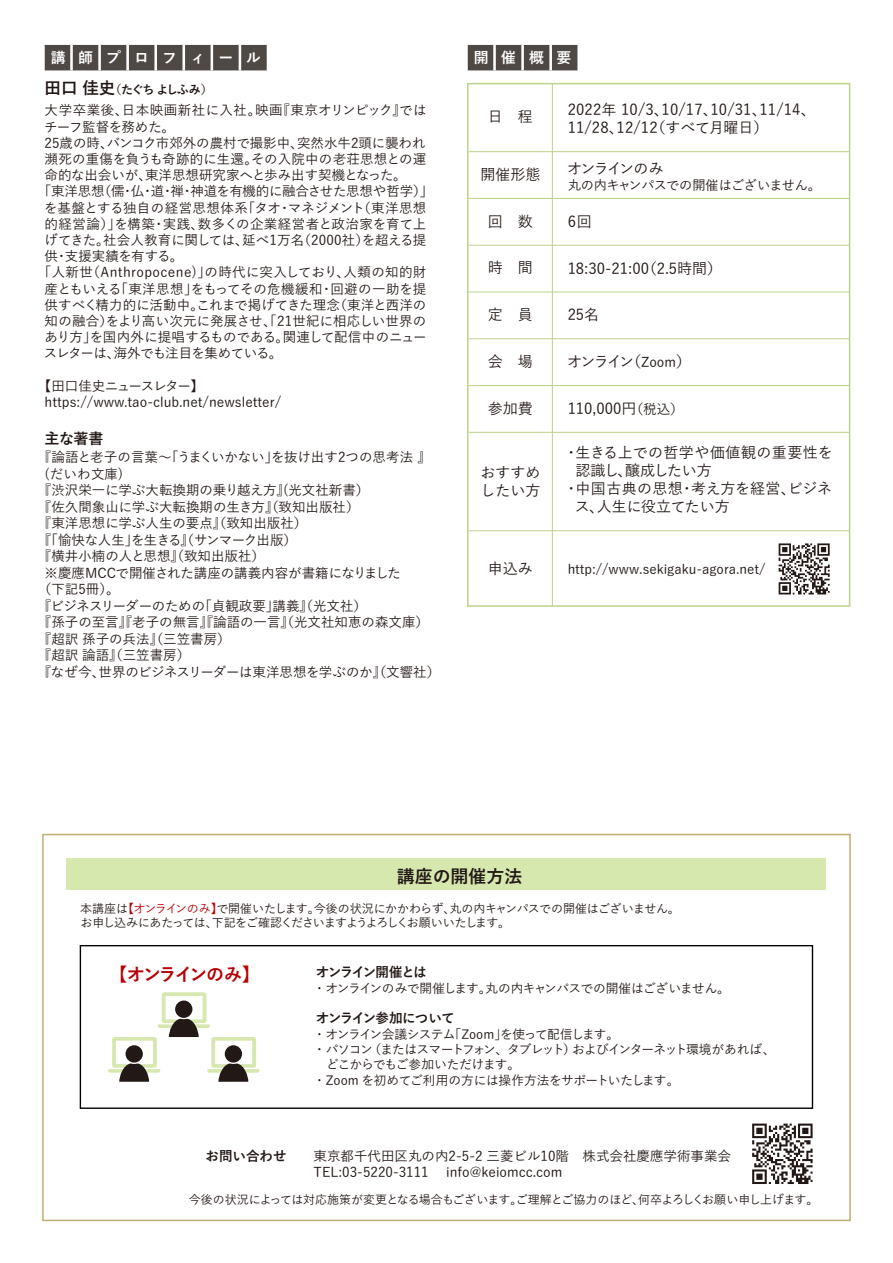
<style>
.page{position:relative;width:893px;height:1263px;background:#fff}
.page>*{position:absolute;margin:0;border:0;box-sizing:border-box;transform-origin:0 0}
.t1{font:700 18px "Yu Gothic";letter-spacing:-.11em;color:#b60005}
.t2{font:700 18px "Yu Gothic";color:#221815}
.t3{font:500 15px/18px "Yu Gothic";color:#221815}
.t4{font:500 15px "Yu Gothic";letter-spacing:.02em;color:#221815}
.t5{font:500 15px "Yu Gothic";letter-spacing:.025em;color:#221815}
.t6{font:500 15px "Yu Gothic";letter-spacing:-.11em;color:#221815}
.t7{font:700 15px "Yu Gothic";color:#221815}
.t8{font:700 14.85px "Yu Gothic";letter-spacing:.885em;color:#fff}
.t9{font:500 13.5px/16.2px "Yu Gothic";color:#221815}
.t10{font:500 13.5px "Yu Gothic";letter-spacing:-.045em;color:#221815}
.t11{font:500 13.5px "Yu Gothic";letter-spacing:.03em;color:#221815}
.t12{font:500 13.5px "Yu Gothic";letter-spacing:.04em;color:#221815}
.t13{font:500 13.5px "Yu Gothic";letter-spacing:.025em;color:#221815}
.t14{font:500 13.5px "Yu Gothic";letter-spacing:.035em;color:#221815}
.t15{font:700 13.5px "Yu Gothic";letter-spacing:-.055em;color:#221815}
.t16{font:500 13.5px "Yu Gothic";letter-spacing:-.035em;color:#221815}
.t17{font:700 13.5px "Yu Gothic";letter-spacing:-.11em;color:#221815}
.t18{font:500 13.2px "Yu Gothic";color:#221815}
.t19{font:500 13.2px "Yu Gothic";letter-spacing:-.04em;color:#221815}
.t20{font:500 12.75px "Yu Gothic";letter-spacing:-.055em;color:#221815}
.t21{font:500 12.75px "Yu Gothic";letter-spacing:-.085em;color:#221815}
.t22{font:500 12.75px "Yu Gothic";letter-spacing:-.015em;color:#221815}
.t23{font:500 12.75px "Yu Gothic";letter-spacing:-.075em;color:#221815}
.t24{font:500 12px/14.4px "Yu Gothic";letter-spacing:-.045em;color:#221815}
.t25{font:700 12px "Yu Gothic";letter-spacing:-.115em;color:#221815}
.s1{font-size:16.5px}
.s2{font-size:13.5px}
.s3{color:#b60005}
</style>
<div class="page">
<div style="left:468px;top:45px;width:109px;height:25px;background:#4f4946"></div>
<hr style="left:493px;top:45px;width:3px;height:25px;background:#fff">
<hr style="left:521px;top:45px;width:3px;height:25px;background:#fff">
<hr style="left:549px;top:45px;width:3px;height:25px;background:#fff">
<div style="left:45px;top:45px;width:222px;height:25px;background:#4f4946"></div>
<hr style="left:70px;top:45px;width:3px;height:25px;background:#fff">
<hr style="left:98px;top:45px;width:3px;height:25px;background:#fff">
<hr style="left:126px;top:45px;width:3px;height:25px;background:#fff">
<hr style="left:154px;top:45px;width:3px;height:25px;background:#fff">
<hr style="left:182px;top:45px;width:3px;height:25px;background:#fff">
<hr style="left:211px;top:45px;width:2px;height:25px;background:#fff">
<hr style="left:239px;top:45px;width:2px;height:25px;background:#fff">
<hr style="left:469px;top:151px;width:381px;height:1px;background:#bdd28a">
<hr style="left:469px;top:198px;width:381px;height:1px;background:#bdd28a">
<hr style="left:469px;top:245px;width:381px;height:1px;background:#bdd28a">
<hr style="left:469px;top:292px;width:381px;height:1px;background:#bdd28a">
<hr style="left:469px;top:338px;width:381px;height:1px;background:#bdd28a">
<hr style="left:469px;top:385px;width:381px;height:1px;background:#bdd28a">
<hr style="left:469px;top:432px;width:381px;height:1px;background:#bdd28a">
<hr style="left:552px;top:84px;width:1px;height:522px;background:#bdd28a">
<hr style="left:469px;top:530px;width:381px;height:1px;background:#bdd28a">
<div style="left:467px;top:83px;width:383px;height:524px;border:2px solid #bdd28a"></div>
<svg style="left:779px;top:543px;width:51px;height:51px"></svg>
<div style="left:42px;top:834px;width:809px;height:387px;border:2px solid #c0ae72"></div>
<div style="left:67px;top:858px;width:759px;height:32px;background:#d7e8af"></div>
<div style="left:80px;top:945px;width:733px;height:164px;border:1px solid #040000"></div>
<svg style="left:752px;top:1123px;width:61px;height:61px"></svg>
<svg style="left:108px;top:992px;width:151px;height:90px"></svg>
<div style="left:225px;top:1045px;width:17px;height:17px;background:#221815;border-radius:50%"></div>
<p class="t8" style="left:51px;top:50px;width:212px">講師プロフィール</p>
<p class="t8" style="left:474px;top:50px;width:99px">開催概要</p>
<p class="t25" style="left:45px;top:83px;width:170px"><span class="s1">田口 佳史</span>（たぐち よしふみ）</p>
<p class="t12" style="left:45px;top:98px;width:383px">大学卒業後、日本映画新社に入社。映画『東京オリンピック』では</p>
<p class="t16" style="left:44px;top:114px;width:132px">チーフ監督を務めた。</p>
<p class="t9" style="left:45px;top:133px;width:383px">25歳の時、バンコク市郊外の農村で撮影中、突然水牛2頭に襲われ</p>
<p class="t9" style="left:45px;top:149px;width:383px">瀕死の重傷を負うも奇跡的に生還。その入院中の老荘思想との運</p>
<p class="t9" style="left:45px;top:165px;width:364px">命的な出会いが、東洋思想研究家へと歩み出す契機となった。</p>
<p class="t9" style="left:38px;top:182px;width:397px">「東洋思想（儒・仏・道・禅・神道を有機的に融合させた思想や哲学）」</p>
<p class="t13" style="left:44px;top:195px;width:384px">を基盤とする独自の経営思想体系「タオ・マネジメント（東洋思想</p>
<p class="t14" style="left:45px;top:211px;width:383px">的経営論）」を構築・実践、数多くの企業経営者と政治家を育て上</p>
<p class="t9" style="left:45px;top:230px;width:383px">げてきた。社会人教育に関しては、延べ1万名（2000社）を超える提</p>
<p class="t9" style="left:45px;top:246px;width:140px">供・支援実績を有する。</p>
<p class="t11" style="left:38px;top:260px;width:390px">「人新世（Anthropocene)」の時代に突入しており、人類の知的財</p>
<p class="t9" style="left:45px;top:279px;width:383px">産ともいえる「東洋思想」をもってその危機緩和・回避の一助を提</p>
<p class="t9" style="left:45px;top:295px;width:383px">供すべく精力的に活動中。これまで掲げてきた理念（東洋と西洋の</p>
<p class="t9" style="left:45px;top:311px;width:383px">知の融合）をより高い次元に発展させ、「21世紀に相応しい世界の</p>
<p class="t9" style="left:45px;top:327px;width:384px">あり方」を国内外に提唱するものである。関連して配信中のニュー</p>
<p class="t10" style="left:44px;top:341px;width:240px">スレターは、海外でも注目を集めている。</p>
<p class="t9" style="left:45px;top:376px;width:238px;text-indent:-7px">【田口佳史ニュースレター】https://www.tao-club.net/newsletter/</p>
<p class="t7" style="left:45px;top:430px;width:60px">主な著書</p>
<p class="t9" style="left:38px;top:447px;width:395px">『論語と老子の言葉～「うまくいかない」を抜け出す2つの思考法 』</p>
<p class="t9" style="left:45px;top:464px;width:80px">(だいわ文庫)</p>
<p class="t9" style="left:38px;top:480px;width:333px">『渋沢栄一に学ぶ大転換期の乗り越え方』(光文社新書）</p>
<p class="t9" style="left:38px;top:497px;width:323px">『佐久間象山に学ぶ大転換期の生き方』（致知出版社）</p>
<p class="t9" style="left:38px;top:513px;width:271px">『東洋思想に学ぶ人生の要点』（致知出版社）</p>
<p class="t10" style="left:38px;top:527px;width:261px">『「愉快な人生」を生きる』（サンマーク出版）</p>
<p class="t9" style="left:38px;top:546px;width:229px">『横井小楠の人と思想』（致知出版社）</p>
<p class="t9" style="left:45px;top:563px;width:358px">※慶應MCCで開催された講座の講義内容が書籍になりました</p>
<p class="t9" style="left:38px;top:579px;width:83px">（下記5冊）。</p>
<p class="t9" style="left:38px;top:596px;width:331px">『ビジネスリーダーのための「貞観政要」講義』（光文社）</p>
<p class="t9" style="left:38px;top:612px;width:393px">『孫子の至言』『老子の無言』『論語の一言』（光文社知恵の森文庫）</p>
<p class="t9" style="left:38px;top:629px;width:194px">『超訳 孫子の兵法』（三笠書房）</p>
<p class="t9" style="left:38px;top:645px;width:154px">『超訳 論語』（三笠書房）</p>
<p class="t9" style="left:38px;top:662px;width:404px">『なぜ今、世界のビジネスリーダーは東洋思想を学ぶのか』（文響社）</p>
<p class="t3" style="left:568px;top:99px;width:250px">2022年 10/3、10/17、10/31、11/14、<br>11/28、12/12（すべて月曜日）</p>
<p class="t3" style="left:488px;top:106px;width:46px">日　程</p>
<p class="t6" style="left:567px;top:154px;width:98px">オンラインのみ</p>
<p class="t19" style="left:568px;top:173px;width:255px">丸の内キャンパスでの開催はございません。</p>
<p class="t3" style="left:480px;top:163px;width:61px">開催形態</p>
<p class="t3" style="left:488px;top:210px;width:46px">回　数</p>
<p class="t3" style="left:568px;top:210px;width:26px">6回</p>
<p class="t3" style="left:568px;top:257px;width:156px">18:30-21:00（2.5時間）</p>
<p class="t3" style="left:488px;top:257px;width:46px">時　間</p>
<p class="t3" style="left:488px;top:304px;width:46px">定　員</p>
<p class="t3" style="left:568px;top:304px;width:33px">25名</p>
<p class="t3" style="left:488px;top:351px;width:46px">会　場</p>
<p class="t3" style="left:567px;top:351px;width:125px">オンライン（<span class="s2">Zoom</span>）</p>
<p class="t3" style="left:488px;top:397px;width:46px">参加費</p>
<p class="t3" style="left:568px;top:397px;width:118px">110,000円<span class="s2">（税込）</span></p>
<p class="t5" style="left:564px;top:439px;width:270px">・生きる上での哲学や価値観の重要性を</p>
<p class="t3" style="left:575px;top:460px;width:138px">認識し、醸成したい方</p>
<p class="t4" style="left:564px;top:475px;width:270px">・中国古典の思想・考え方を経営、ビジネ</p>
<p class="t3" style="left:575px;top:496px;width:156px">ス、人生に役立てたい方</p>
<p class="t3" style="left:480px;top:461px;width:61px">おすすめしたい方</p>
<p class="t3" style="left:488px;top:558px;width:46px">申込み</p>
<p class="t18" style="left:568px;top:557px;width:199px">http://www.sekigaku-agora.net/</p>
<h1 class="t2" style="left:397px;top:866px;width:127px">講座の開催方法</h1>
<p class="t24" style="left:80px;top:900px;width:601px">本講座は<span class="s3">【オンラインのみ】</span>で開催いたします。今後の状況にかかわらず、丸の内キャンパスでの開催はございません。お申し込みにあたっては、下記をご確認くださいますようよろしくお願いいたします。</p>
<h1 class="t1" style="left:109px;top:965px;width:152px">【オンラインのみ】</h1>
<p class="t17" style="left:316px;top:965px;width:112px">オンライン開催とは</p>
<p class="t20" style="left:313px;top:976px;width:418px">・オンラインのみで開催します。丸の内キャンパスでの開催はございません。</p>
<p class="t15" style="left:316px;top:1011px;width:140px">オンライン参加について</p>
<p class="t20" style="left:313px;top:1022px;width:308px">・オンライン会議システム「Zoom」を使って配信します。</p>
<p class="t21" style="left:313px;top:1037px;width:464px">・パソコン（またはスマートフォン、タブレット）およびインターネット環境があれば、</p>
<p class="t23" style="left:326px;top:1053px;width:196px">どこからでもご参加いただけます。</p>
<p class="t22" style="left:313px;top:1068px;width:368px">・Zoom を初めてご利用の方には操作方法をサポートいたします。</p>
<p class="t15" style="left:206px;top:1148px;width:82px">お問い合わせ</p>
<p class="t9" style="left:314px;top:1146px;width:419px">東京都千代田区丸の内2-5-2 三菱ビル10階　株式会社慶應学術事業会<br>TEL:03-5220-3111 　info@keiomcc.com</p>
<p class="t24" style="left:189px;top:1190px;width:631px">今後の状況によっては対応施策が変更となる場合もございます。ご理解とご協力のほど、何卒よろしくお願い申し上げます。</p>
</div>
